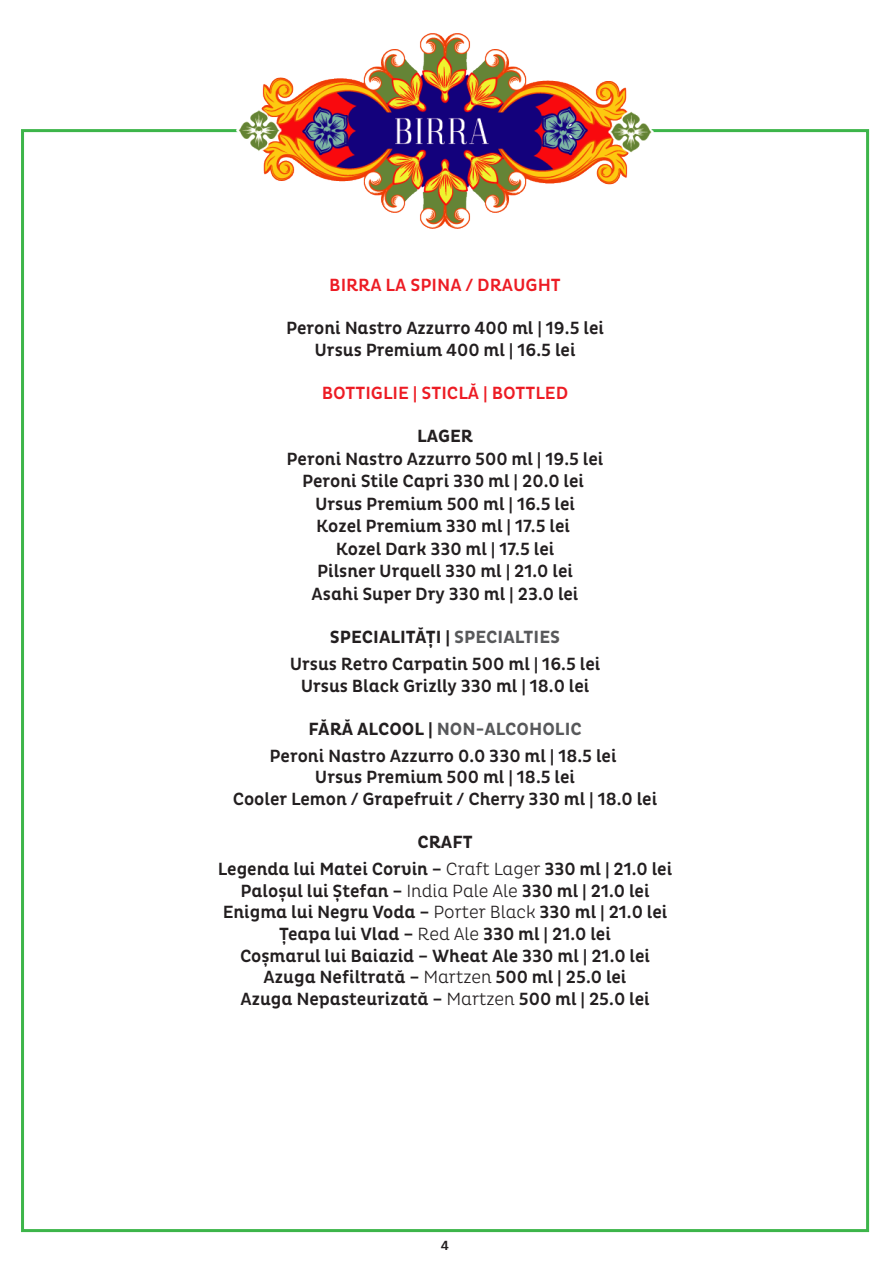
<style>
.page{position:relative;width:893px;height:1263px;background:#fff}
.page>*{position:absolute;margin:0;border:0;box-sizing:border-box;transform-origin:0 0}
.t1{font:500 18px/21.6px "Pluto Cond";color:#231f20;text-align:center}
.t2{font:500 18px "Pluto Cond";color:#ed1c24}
.t3{font:700 18px "Pluto Cond";color:#231f20}
.t4{font:500 13.5px "Pluto Cond";color:#231f20}
.s1{font-weight:700}
.s2{font-weight:700;color:#58595b}
.s3{font-weight:300}
</style>
<div class="page">
<img style="left:236px;top:34px;width:418px;height:194px">
<p class="t2" style="left:329px;top:275px;width:233px">BIRRA LA SPINA / DRAUGHT</p>
<p class="t1" style="left:286px;top:318px;width:319px">Peroni Nastro Azzurro 400 ml | 19.5 lei<br>Ursus Premium 400 ml | 16.5 lei</p>
<p class="t2" style="left:322px;top:383px;width:248px">BOTTIGLIE | STICLĂ | BOTTLED</p>
<p class="t3" style="left:417px;top:426px;width:58px">LAGER</p>
<p class="t1" style="left:287px;top:448px;width:318px;line-height:22.5px">Peroni Nastro Azzurro 500 ml | 19.5 lei<br>Peroni Stile Capri 330 ml | 20.0 lei<br>Ursus Premium 500 ml | 16.5 lei<br>Kozel Premium 330 ml | 17.5 lei<br>Kozel Dark 330 ml | 17.5 lei<br>Pilsner Urquell 330 ml | 21.0 lei<br>Asahi Super Dry 330 ml | 23.0 lei</p>
<p class="t1" style="left:290px;top:624px;width:312px;line-height:27px"><span class="s1">SPECIALITĂȚI |</span> <span class="s2">SPECIALTIES<br></span>Ursus Retro Carpatin 500 ml | 16.5 lei</p>
<p class="t1" style="left:301px;top:675px;width:290px">Ursus Black Grizlly 330 ml | 18.0 lei</p>
<p class="t1" style="left:270px;top:716px;width:348px;line-height:27px"><span class="s1">FĂRĂ ALCOOL |</span> <span class="s2">NON-ALCOHOLIC<br></span>Peroni Nastro Azzurro 0.0 330 ml | 18.5 lei</p>
<p class="t1" style="left:233px;top:767px;width:426px">Ursus Premium 500 ml | 18.5 lei<br>Cooler Lemon / Grapefruit / Cherry 330 ml | 18.0 lei</p>
<p class="t1" style="left:218px;top:829px;width:456px;line-height:27px"><span class="s1">CRAFT<br></span>Legenda lui Matei Corvin – <span class="s3">Craft Lager</span> 330 ml | 21.0 lei</p>
<p class="t1" style="left:223px;top:880px;width:446px">Paloșul lui Ștefan – <span class="s3">India Pale Ale</span> 330 ml | 21.0 lei Enigma lui Negru Voda – <span class="s3">Porter Black</span> 330 ml | 21.0 lei Țeapa lui Vlad – <span class="s3">Red Ale</span> 330 ml | 21.0 lei<br>Coșmarul lui Baiazid – Wheat Ale 330 ml | 21.0 lei Azuga Nefiltrată – <span class="s3">Martzen</span> 500 ml | 25.0 lei<br>Azuga Nepasteurizată – <span class="s3">Martzen</span> 500 ml | 25.0 lei</p>
<p class="t4" style="left:441px;top:1238px;width:10px">4</p>
</div>
